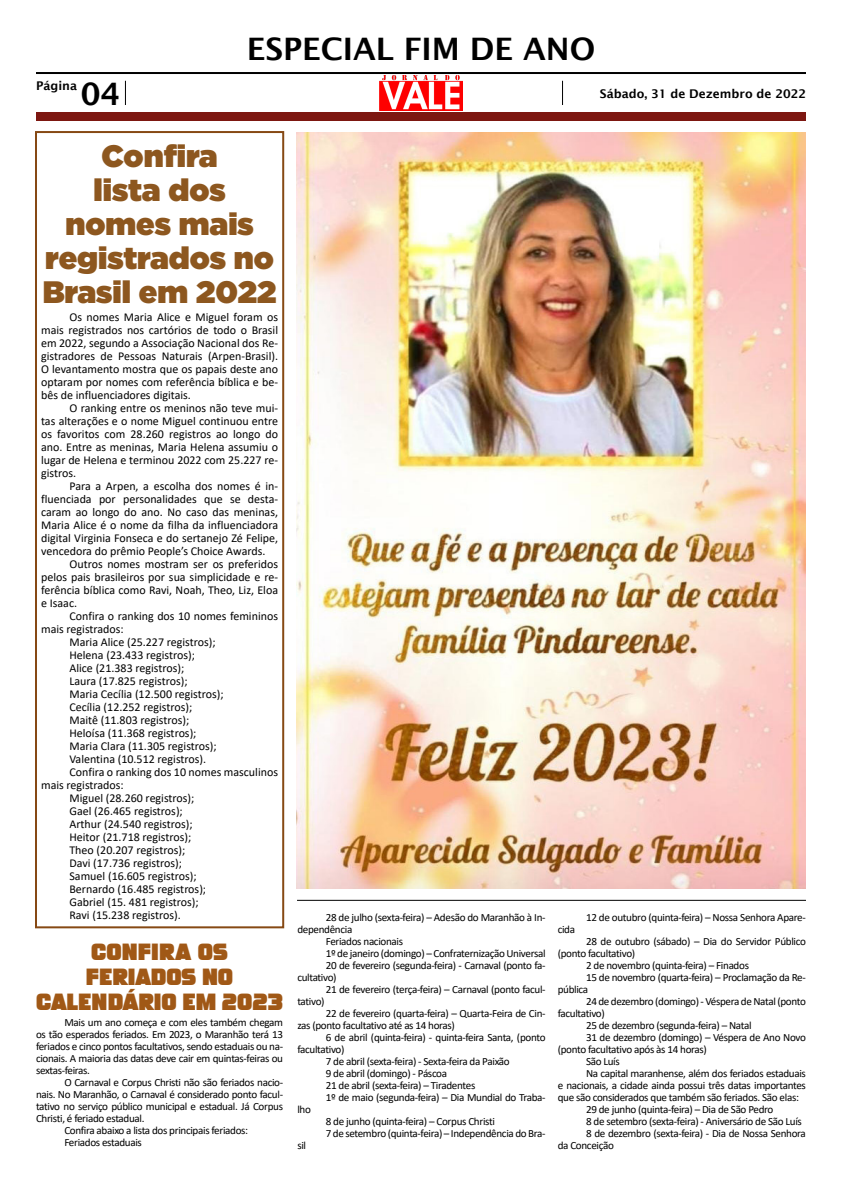
<style>
.page{position:relative;width:842px;height:1191px;background:#fff}
.page>*{position:absolute;margin:0;border:0;box-sizing:border-box;transform-origin:0 0}
.t1{font:900 31px/34px "Gotham";color:#8d571f;text-align:center}
.t2{font:600 31px "Lucida Sans";color:#000}
.t3{font:24px/25px "Monster Bites";color:#a05816;text-align:center}
.t4{font:12px/13px "Calibri";color:#000;text-align:justify}
.t5{font:600 12px "Lucida Sans";color:#000}
.t6{font:11px/12px "Calibri";letter-spacing:-.03em;color:#000;text-align:justify}
</style>
<div class="page">
<div style="left:35px;top:131px;width:249px;height:797px;border:2px solid #864914"></div>
<hr style="left:36px;top:72px;width:770px;height:2px;background:#000">
<svg style="left:125px;top:81px;width:1px;height:24px"></svg>
<div style="left:36px;top:112px;width:770px;height:8px;background:#7d1711"></div>
<svg style="left:562px;top:81px;width:1px;height:24px"></svg>
<img style="left:379px;top:76px;width:84px;height:34px">
<img style="left:297px;top:132px;width:509px;height:756px">
<hr style="left:297px;top:899px;width:509px;height:1px;background:#000">
<p class="t5" style="left:36px;top:79px;width:43px">Página</p>
<h1 class="t2" style="left:81px;top:76px;width:41px">04</h1>
<h1 class="t2" style="left:247px;top:31px;width:350px">ESPECIAL FIM DE ANO</h1>
<p class="t5" style="left:600px;top:86px;width:208px">Sábado, 31 de Dezembro de 2022</p>
<h1 class="t1" style="left:43px;top:138px;width:235px">Confira<br>lista dos nomes mais registrados no<br>Brasil em 2022</h1>
<p class="t4" style="left:41px;top:310px;width:238px;text-indent:28px">Os nomes Maria Alice e Miguel foram os mais registrados nos cartórios de todo o Brasil em 2022, segundo a Associação Nacional dos Re&shy;gistradores de Pessoas Naturais (Arpen-Brasil).<br>O levantamento mostra que os papais deste ano optaram por nomes com referência bíblica e be&shy;bês de influenciadores digitais.</p>
<p class="t4" style="left:41px;top:401px;width:238px;text-indent:28px">O ranking entre os meninos não teve mui&shy;tas alterações e o nome Miguel continuou entre os favoritos com 28.260 registros ao longo do ano. Entre as meninas, Maria Helena assumiu o lugar de Helena e terminou 2022 com 25.227 re&shy;gistros.</p>
<p class="t4" style="left:41px;top:479px;width:238px;text-indent:28px">Para a Arpen, a escolha dos nomes é in&shy;fluenciada por personalidades que se desta&shy;caram ao longo do ano. No caso das meninas, Maria Alice é o nome da filha da influenciadora digital Virginia Fonseca e do sertanejo Zé Felipe, vencedora do prêmio People’s Choice Awards.</p>
<p class="t4" style="left:41px;top:557px;width:238px;text-indent:28px">Outros nomes mostram ser os preferidos pelos pais brasileiros por sua simplicidade e re&shy;ferência bíblica como Ravi, Noah, Theo, Liz, Eloa e Isaac.</p>
<p class="t4" style="left:69px;top:609px;width:210px">Confira o ranking dos 10 nomes femininos</p>
<p class="t4" style="left:41px;top:622px;width:84px">mais registrados:</p>
<p class="t4" style="left:69px;top:635px;width:148px">Maria Alice (25.227 registros);</p>
<p class="t4" style="left:69px;top:648px;width:127px">Helena (23.433 registros);</p>
<p class="t4" style="left:69px;top:661px;width:116px">Alice (21.383 registros);</p>
<p class="t4" style="left:69px;top:674px;width:120px">Laura (17.825 registros);</p>
<p class="t4" style="left:69px;top:687px;width:156px">Maria Cecília (12.500 registros);</p>
<p class="t4" style="left:69px;top:700px;width:124px">Cecília (12.252 registros);</p>
<p class="t4" style="left:69px;top:713px;width:121px">Maitê (11.803 registros);</p>
<p class="t4" style="left:69px;top:726px;width:129px">Heloísa (11.368 registros);</p>
<p class="t4" style="left:69px;top:739px;width:149px">Maria Clara (11.305 registros);</p>
<p class="t4" style="left:69px;top:752px;width:138px">Valentina (10.512 registros).</p>
<p class="t4" style="left:69px;top:765px;width:210px">Confira o ranking dos 10 nomes masculinos</p>
<p class="t4" style="left:41px;top:778px;width:84px">mais registrados:</p>
<p class="t4" style="left:69px;top:791px;width:127px">Miguel (28.260 registros);</p>
<p class="t4" style="left:69px;top:804px;width:115px">Gael (26.465 registros);</p>
<p class="t4" style="left:69px;top:817px;width:125px">Arthur (24.540 registros);</p>
<p class="t4" style="left:69px;top:830px;width:123px">Heitor (21.718 registros);</p>
<p class="t4" style="left:69px;top:843px;width:117px">Theo (20.207 registros);</p>
<p class="t4" style="left:69px;top:856px;width:114px">Davi (17.736 registros);</p>
<p class="t4" style="left:69px;top:869px;width:129px">Samuel (16.605 registros);</p>
<p class="t4" style="left:69px;top:882px;width:138px">Bernardo (16.485 registros);</p>
<p class="t4" style="left:69px;top:895px;width:131px">Gabriel (15. 481 registros);</p>
<p class="t4" style="left:69px;top:908px;width:113px">Ravi (15.238 registros).</p>
<h2 class="t3" style="left:36px;top:938px;width:248px">CONFIRA OS<br>FERIADOS NO<br>CALENDÁRIO EM 2023</h2>
<p class="t6" style="left:36px;top:1015px;width:249px;text-indent:28px">Mais um ano começa e com eles também chegam os tão esperados feriados. Em 2023, o Maranhão terá 13 feriados e cinco pontos facultativos, sendo estaduais ou na&shy;cionais. A maioria das datas deve cair em quintas-feiras ou sextas-feiras.</p>
<p class="t6" style="left:64px;top:1075px;width:220px">O Carnaval e Corpus Christi não são feriados nacio-</p>
<p class="t6" style="left:36px;top:1087px;width:249px">nais. No Maranhão, o Carnaval é considerado ponto facul-</p>
<p class="t6" style="left:36px;top:1099px;width:249px">tativo no serviço público municipal e estadual. Já Corpus</p>
<p class="t6" style="left:36px;top:1111px;width:110px">Christi, é feriado estadual.</p>
<p class="t6" style="left:64px;top:1123px;width:185px">Confira abaixo a lista dos principais feriados:</p>
<p class="t6" style="left:64px;top:1135px;width:79px">Feriados estaduais</p>
<p class="t6" style="left:326px;top:910px;width:221px">28 de julho (sexta-feira) – Adesão do Maranhão à In-</p>
<p class="t6" style="left:297px;top:922px;width:56px">dependência</p>
<p class="t6" style="left:326px;top:934px;width:79px">Feriados nacionais</p>
<p class="t6" style="left:326px;top:946px;width:221px">1º de janeiro (domingo) – Confraternização Universal</p>
<p class="t6" style="left:326px;top:958px;width:221px">20 de fevereiro (segunda-feira) - Carnaval (ponto fa-</p>
<p class="t6" style="left:297px;top:970px;width:41px">cultativo)</p>
<p class="t6" style="left:326px;top:982px;width:221px">21 de fevereiro (terça-feira) – Carnaval (ponto facul-</p>
<p class="t6" style="left:297px;top:994px;width:29px">tativo)</p>
<p class="t6" style="left:326px;top:1006px;width:221px">22 de fevereiro (quarta-feira) – Quarta-Feira de Cin-</p>
<p class="t6" style="left:297px;top:1018px;width:159px">zas (ponto facultativo até as 14 horas)</p>
<p class="t6" style="left:326px;top:1030px;width:221px">6 de abril (quinta-feira) - quinta-feira Santa, (ponto</p>
<p class="t6" style="left:297px;top:1042px;width:49px">facultativo)</p>
<p class="t6" style="left:326px;top:1054px;width:186px">7 de abril (sexta-feira) - Sexta-feira da Paixão</p>
<p class="t6" style="left:326px;top:1066px;width:123px">9 de abril (domingo) - Páscoa</p>
<p class="t6" style="left:326px;top:1078px;width:151px">21 de abril (sexta-feira) – Tiradentes</p>
<p class="t6" style="left:326px;top:1090px;width:221px">1º de maio (segunda-feira) – Dia Mundial do Traba-</p>
<p class="t6" style="left:297px;top:1102px;width:15px">lho</p>
<p class="t6" style="left:326px;top:1114px;width:171px">8 de junho (quinta-feira) – Corpus Christi</p>
<p class="t6" style="left:326px;top:1126px;width:221px">7 de setembro (quinta-feira) – Independência do Bra-</p>
<p class="t6" style="left:297px;top:1138px;width:10px">sil</p>
<p class="t6" style="left:558px;top:922px;width:19px">cida</p>
<p class="t6" style="left:586px;top:910px;width:221px">12 de outubro (quinta-feira) – Nossa Senhora Apare-</p>
<p class="t6" style="left:586px;top:934px;width:221px">28 de outubro (sábado) – Dia do Servidor Público</p>
<p class="t6" style="left:558px;top:946px;width:79px">(ponto facultativo)</p>
<p class="t6" style="left:586px;top:958px;width:164px">2 de novembro (quinta-feira) – Finados</p>
<p class="t6" style="left:586px;top:970px;width:221px">15 de novembro (quarta-feira) – Proclamação da Re-</p>
<p class="t6" style="left:558px;top:982px;width:32px">pública</p>
<p class="t6" style="left:586px;top:994px;width:221px">24 de dezembro (domingo) - Véspera de Natal (ponto</p>
<p class="t6" style="left:558px;top:1006px;width:49px">facultativo)</p>
<p class="t6" style="left:586px;top:1018px;width:167px">25 de dezembro (segunda-feira) – Natal</p>
<p class="t6" style="left:586px;top:1030px;width:221px">31 de dezembro (domingo) – Véspera de Ano Novo</p>
<p class="t6" style="left:558px;top:1042px;width:151px">(ponto facultativo após às 14 horas)</p>
<p class="t6" style="left:586px;top:1054px;width:35px">São Luís</p>
<p class="t6" style="left:586px;top:1066px;width:221px">Na capital maranhense, além dos feriados estaduais</p>
<p class="t6" style="left:558px;top:1078px;width:250px">e nacionais, a cidade ainda possui três datas importantes</p>
<p class="t6" style="left:558px;top:1090px;width:243px">que são considerados que também são feriados. São elas:</p>
<p class="t6" style="left:586px;top:1102px;width:189px">29 de junho (quinta-feira) – Dia de São Pedro</p>
<p class="t6" style="left:586px;top:1114px;width:217px">8 de setembro (sexta-feira) - Aniversário de São Luís</p>
<p class="t6" style="left:586px;top:1126px;width:221px">8 de dezembro (sexta-feira) - Dia de Nossa Senhora</p>
<p class="t6" style="left:558px;top:1138px;width:58px">da Conceição</p>
</div>
